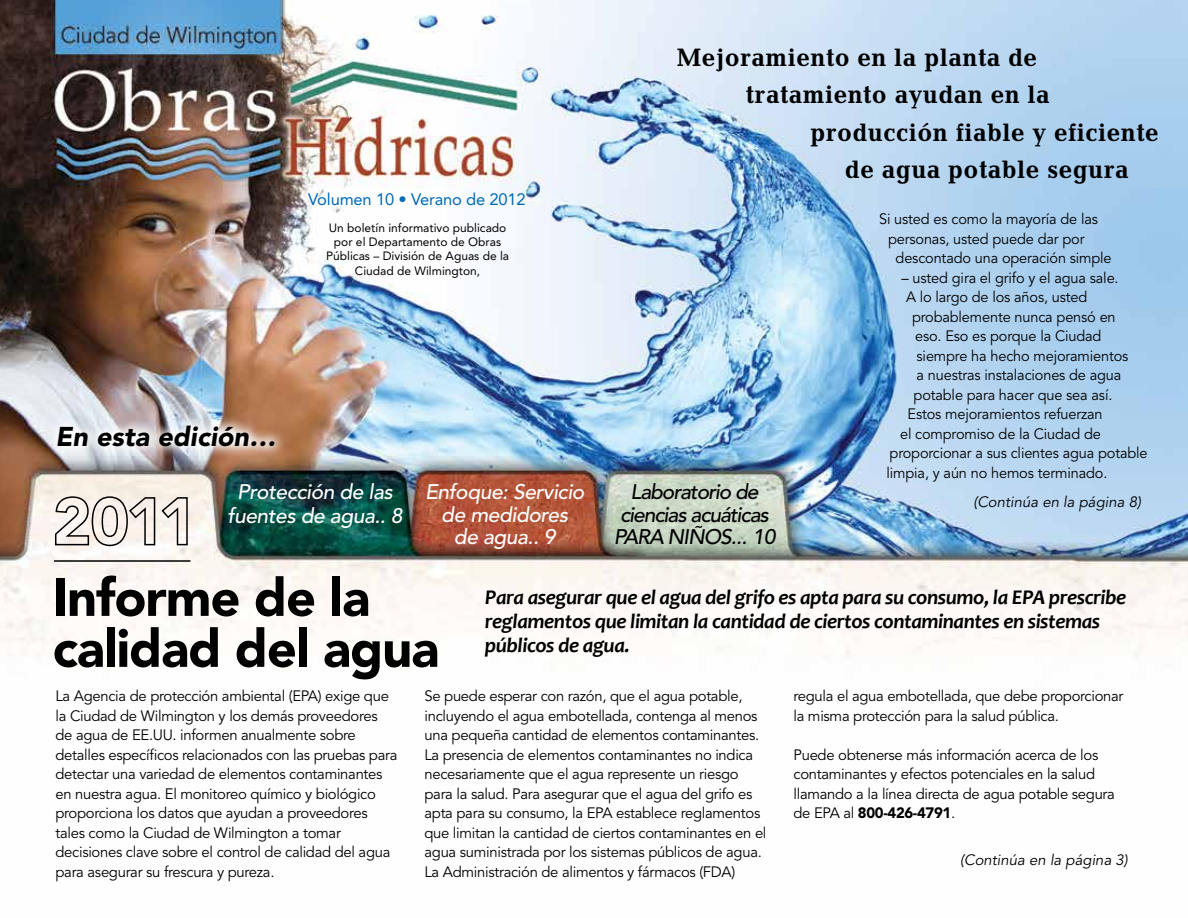
<style>
.page{position:relative;width:1188px;height:918px;background:#fff}
.page>*{position:absolute;margin:0;border:0;box-sizing:border-box;transform-origin:0 0}
.t1{font:900 52.5px/51px "Avenir";letter-spacing:-.02em;color:#000}
.t2{font:italic 900 27px "Avenir";color:#000}
.t3{font:700 25.5px "Candida";letter-spacing:.02em;color:#000;scale:.96 1}
.t4{font:italic 700 21px/24px "Candara";letter-spacing:-.02em;color:#000}
.t5{font:italic 500 21px/22.5px "Avenir";letter-spacing:-.02em;color:#fff;text-align:center}
.t6{font:italic 500 21px/22.5px "Avenir";letter-spacing:-.05em;color:#000;text-align:center}
.t7{font:16.5px "Avenir";letter-spacing:-.01em;color:#0069b4}
.t8{font:15px/19.5px "Avenir";letter-spacing:-.02em;color:#000}
.t9{font:italic 15px "Avenir";color:#000}
.t10{font:12px/14.4px "Avenir";color:#000;text-align:center}
.s1{font-weight:900}
</style>
<div class="page">
<img style="left:0;top:0;width:1188px;height:657px">
<img style="left:45px;top:413px;width:242px;height:46px">
<svg style="left:54px;top:496px;width:135px;height:51px"></svg>
<hr style="left:54px;top:560px;width:136px;height:2px;background:#000">
<p class="t7" style="left:308px;top:190px;width:219px">Volumen 10 • Verano de 2012</p>
<h3 class="t3" style="left:677px;top:43px;width:377px">Mejoramiento en la planta de</h3>
<h3 class="t3" style="left:746px;top:80px;width:318px">tratamiento ayudan en la</h3>
<h3 class="t3" style="left:810px;top:118px;width:364px">producción fiable y eficiente</h3>
<h3 class="t3" style="left:845px;top:155px;width:297px">de agua potable segura</h3>
<p class="t10" style="left:326px;top:220px;width:185px">Un boletín informativo publicado por el Departamento de Obras<br>Públicas – División de Aguas de la<br>Ciudad de Wilmington,</p>
<h2 class="t2" style="left:56px;top:420px;width:222px">En esta edición…</h2>
<h3 class="t5" style="left:228px;top:481px;width:176px;line-height:24px">Protección de las fuentes de agua.. 8</h3>
<h3 class="t5" style="left:425px;top:481px;width:161px">Enfoque: Servicio de medidores<br>de agua.. 9</h3>
<h3 class="t6" style="left:614px;top:481px;width:163px">Laboratorio de ciencias acuáticas<br>PARA NIÑOS... 10</h3>
<p class="t8" style="left:879px;top:210px;width:220px">Si usted es como la mayoría de las</p>
<p class="t8" style="left:888px;top:229px;width:198px">personas, usted puede dar por</p>
<p class="t8" style="left:896px;top:249px;width:218px">descontado una operación simple</p>
<p class="t8" style="left:902px;top:268px;width:219px">– usted gira el grifo y el agua sale.</p>
<p class="t8" style="left:906px;top:288px;width:183px">A lo largo de los años, usted</p>
<p class="t8" style="left:912px;top:307px;width:205px">probablemente nunca pensó en</p>
<p class="t8" style="left:915px;top:327px;width:188px">eso. Eso es porque la Ciudad</p>
<p class="t8" style="left:917px;top:346px;width:213px">siempre ha hecho mejoramientos</p>
<p class="t8" style="left:917px;top:366px;width:206px">a nuestras instalaciones de agua</p>
<p class="t8" style="left:914px;top:385px;width:200px">potable para hacer que sea así.</p>
<p class="t8" style="left:908px;top:405px;width:197px">Estos mejoramientos refuerzan</p>
<p class="t8" style="left:900px;top:424px;width:202px">el compromiso de la Ciudad de</p>
<p class="t8" style="left:890px;top:444px;width:260px">proporcionar a sus clientes agua potable</p>
<p class="t8" style="left:887px;top:463px;width:222px">limpia, y aún no hemos terminado.</p>
<p class="t9" style="left:973px;top:493px;width:169px">(Continúa en la página 8)</p>
<h1 class="t1" style="left:52px;top:572px;width:388px">Informe de la calidad del agua</h1>
<h3 class="t4" style="left:485px;top:585px;width:643px">Para asegurar que el agua del grifo es apta para su consumo, la EPA prescribe reglamentos que limitan la cantidad de ciertos contaminantes en sistemas públicos de agua.</h3>
<p class="t8" style="left:56px;top:687px;width:344px">La Agencia de protección ambiental (EPA) exige que la Ciudad de Wilmington y los demás proveedores de agua de EE.UU. informen anualmente sobre detalles específicos relacionados con las pruebas para detectar una variedad de elementos contaminantes en nuestra agua. El monitoreo químico y biológico proporciona los datos que ayudan a proveedores tales como la Ciudad de Wilmington a tomar decisiones clave sobre el control de calidad del agua para asegurar su frescura y pureza.</p>
<p class="t8" style="left:424px;top:687px;width:344px">Se puede esperar con razón, que el agua potable, incluyendo el agua embotellada, contenga al menos una pequeña cantidad de elementos contaminantes.<br>La presencia de elementos contaminantes no indica necesariamente que el agua represente un riesgo para la salud. Para asegurar que el agua del grifo es apta para su consumo, la EPA establece reglamentos que limitan la cantidad de ciertos contaminantes en el agua suministrada por los sistemas públicos de agua.<br>La Administración de alimentos y fármacos (FDA)</p>
<p class="t8" style="left:793px;top:687px;width:332px">regula el agua embotellada, que debe proporcionar la misma protección para la salud pública.</p>
<p class="t8" style="left:793px;top:745px;width:323px">Puede obtenerse más información acerca de los contaminantes y efectos potenciales en la salud llamando a la línea directa de agua potable segura de EPA al <span class="s1">800-426-4791</span>.</p>
<p class="t9" style="left:960px;top:851px;width:169px">(Continúa en la página 3)</p>
</div>
